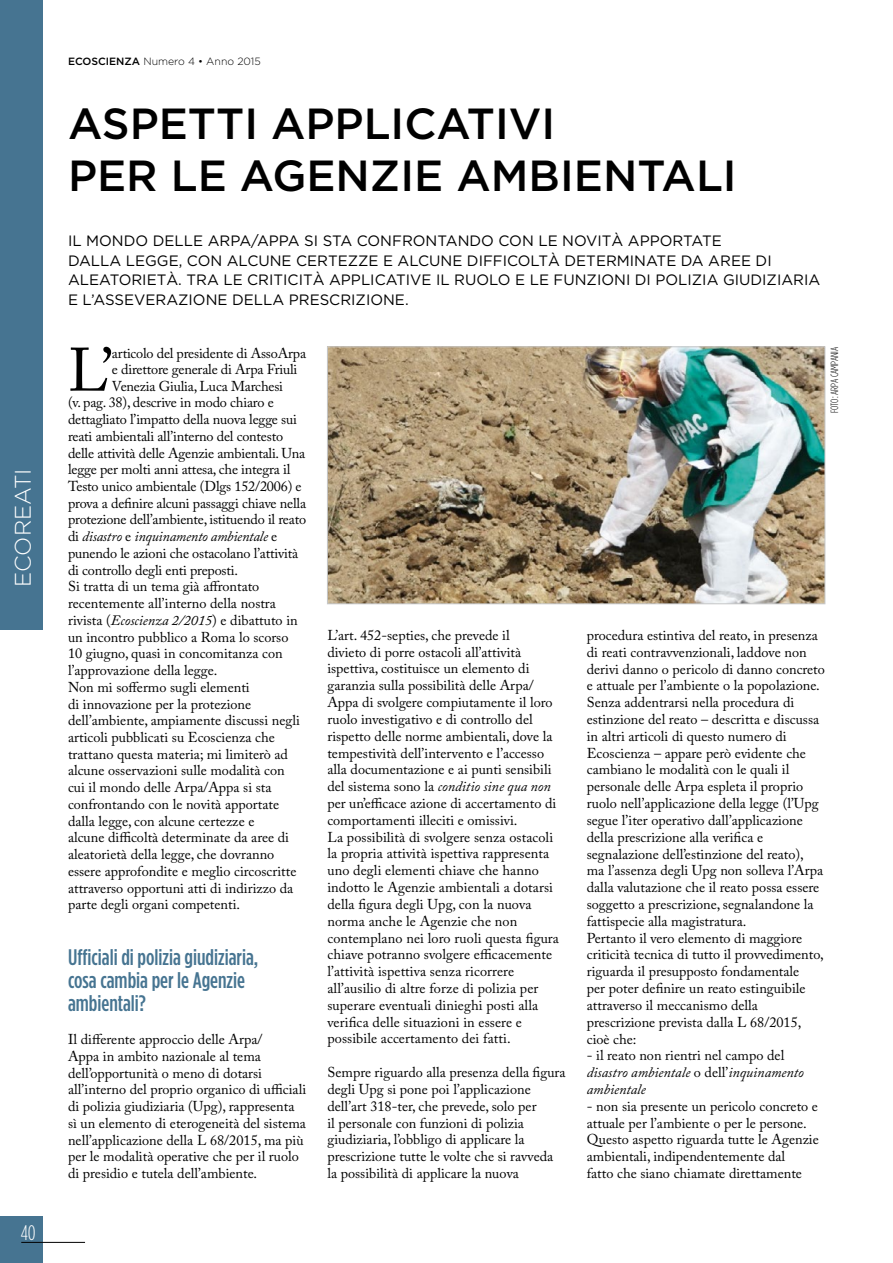
<style>
.page{position:relative;width:893px;height:1263px;background:#fff}
.page>*{position:absolute;margin:0;border:0;box-sizing:border-box;transform-origin:0 0}
.t1{font:60.6px "Adobe Caslon Pro";color:#000}
.t2{font:500 43.5px/52.5px "Gotham HTF";color:#000}
.t3{font:500 condensed 22.5px/22.8px "Gotham HTF";color:#467491}
.t4{font:300 22.5px "Gotham HTF";color:#fff}
.t5{font:300 condensed 21px "Gotham HTF";color:#fff}
.t6{font:15px/19.5px "Gotham HTF";color:#000}
.t7{font:14.25px/16.8px "Adobe Caslon Pro";color:#000}
.t8{font:italic 14.25px/16.8px "Adobe Caslon Pro";color:#000}
.t9{font:300 10.5px "Gotham HTF";color:#000}
.t10{font:300 condensed 10.5px "Gotham HTF";color:#000}
.s1{font-weight:500}
.s2{font-style:normal}
.s3{font-style:italic}
</style>
<div class="page">
<div style="left:0;top:1216px;width:43px;height:47px;background:#467491"></div>
<hr style="left:21px;top:1242px;width:64px;height:1px;background:#000">
<div style="left:0;top:0;width:43px;height:629px;background:#467491"></div>
<img style="left:329px;top:349px;width:494px;height:253px">
<div style="left:327px;top:347px;width:498px;height:257px;border:1px solid #c6c7c8"></div>
<h3 class="t4" style="left:11px;top:587px;width:120px;rotate:-90deg">ECOREATI</h3>
<h3 class="t5" style="left:21px;top:1221px;width:17px">40</h3>
<p class="t9" style="left:68px;top:55px;width:194px"><span class="s1">ECOSCIENZA</span> Numero 4 • Anno 2015</p>
<h2 class="t2" style="left:68px;top:96px;width:670px">ASPETTI APPLICATIVI<br>PER LE AGENZIE AMBIENTALI</h2>
<p class="t6" style="left:68px;top:231px;width:754px">IL MONDO DELLE ARPA/APPA SI STA CONFRONTANDO CON LE NOVITÀ APPORTATE<br>DALLA LEGGE, CON ALCUNE CERTEZZE E ALCUNE DIFFICOLTÀ DETERMINATE DA AREE DI ALEATORIETÀ. TRA LE CRITICITÀ APPLICATIVE IL RUOLO E LE FUNZIONI DI POLIZIA GIUDIZIARIA E L’ASSEVERAZIONE DELLA PRESCRIZIONE.</p>
<h1 class="t1" style="left:68px;top:334px;width:46px">L’</h1>
<p class="t7" style="left:112px;top:344px;width:196px">articolo del presidente di AssoArpa</p>
<p class="t7" style="left:112px;top:361px;width:187px">e direttore generale di Arpa Friuli</p>
<p class="t7" style="left:112px;top:377px;width:173px">Venezia Giulia, Luca Marchesi</p>
<p class="t7" style="left:68px;top:394px;width:207px">(v. pag. 38), descrive in modo chiaro e</p>
<p class="t7" style="left:68px;top:411px;width:230px">dettagliato l’impatto della nuova legge sui</p>
<p class="t7" style="left:68px;top:427px;width:217px">reati ambientali all’interno del contesto</p>
<p class="t7" style="left:68px;top:444px;width:239px">delle attività delle Agenzie ambientali. Una</p>
<p class="t7" style="left:68px;top:461px;width:224px">legge per molti anni attesa, che integra il</p>
<p class="t7" style="left:68px;top:478px;width:235px">Testo unico ambientale (Dlgs 152/2006) e</p>
<p class="t7" style="left:68px;top:494px;width:240px">prova a definire alcuni passaggi chiave nella</p>
<p class="t7" style="left:68px;top:511px;width:240px">protezione dell’ambiente, istituendo il reato</p>
<p class="t8" style="left:68px;top:528px;width:211px"><span class="s2">di</span> disastro <span class="s2">e</span> inquinamento ambientale <span class="s2">e</span></p>
<p class="t7" style="left:68px;top:545px;width:232px">punendo le azioni che ostacolano l’attività</p>
<p class="t7" style="left:68px;top:561px;width:172px">di controllo degli enti preposti.</p>
<p class="t7" style="left:68px;top:578px;width:193px">Si tratta di un tema già affrontato</p>
<p class="t7" style="left:68px;top:595px;width:209px">recentemente all’interno della nostra</p>
<p class="t7" style="left:68px;top:611px;width:231px">rivista (<span class="s3">Ecoscienza 2/2015</span>) e dibattuto in</p>
<p class="t7" style="left:68px;top:628px;width:222px">un incontro pubblico a Roma lo scorso</p>
<p class="t7" style="left:68px;top:645px;width:216px">10 giugno, quasi in concomitanza con</p>
<p class="t7" style="left:68px;top:662px;width:151px">l’approvazione della legge.</p>
<p class="t7" style="left:68px;top:678px;width:183px">Non mi soffermo sugli elementi</p>
<p class="t7" style="left:68px;top:695px;width:185px">di innovazione per la protezione</p>
<p class="t7" style="left:68px;top:712px;width:233px">dell’ambiente, ampiamente discussi negli</p>
<p class="t7" style="left:68px;top:729px;width:208px">articoli pubblicati su Ecoscienza che</p>
<p class="t7" style="left:68px;top:745px;width:221px">trattano questa materia; mi limiterò ad</p>
<p class="t7" style="left:68px;top:762px;width:218px">alcune osservazioni sulle modalità con</p>
<p class="t7" style="left:68px;top:779px;width:205px">cui il mondo delle Arpa/Appa si sta</p>
<p class="t7" style="left:68px;top:795px;width:213px">confrontando con le novità apportate</p>
<p class="t7" style="left:68px;top:812px;width:188px">dalla legge, con alcune certezze e</p>
<p class="t7" style="left:68px;top:829px;width:223px">alcune difficoltà determinate da aree di</p>
<p class="t7" style="left:68px;top:846px;width:208px">aleatorietà della legge, che dovranno</p>
<p class="t7" style="left:68px;top:862px;width:230px">essere approfondite e meglio circoscritte</p>
<p class="t7" style="left:68px;top:879px;width:227px">attraverso opportuni atti di indirizzo da</p>
<p class="t7" style="left:68px;top:896px;width:174px">parte degli organi competenti.</p>
<h3 class="t3" style="left:68px;top:945px;width:192px">Ufficiali di polizia giudiziaria, cosa cambia per le Agenzie ambientali?</h3>
<p class="t7" style="left:68px;top:1031px;width:240px">Il differente approccio delle Arpa/<br>Appa in ambito nazionale al tema dell’opportunità o meno di dotarsi all’interno del proprio organico di ufficiali di polizia giudiziaria (Upg), rappresenta sì un elemento di eterogeneità del sistema nell’applicazione della L 68/2015, ma più per le modalità operative che per il ruolo di presidio e tutela dell’ambiente.</p>
<p class="t7" style="left:327px;top:626px;width:233px">L’art. 452-septies, che prevede il<br>divieto di porre ostacoli all’attività ispettiva, costituisce un elemento di garanzia sulla possibilità delle Arpa/ Appa di svolgere compiutamente il loro ruolo investigativo e di controllo del rispetto delle norme ambientali, dove la tempestività dell’intervento e l’accesso alla documentazione e ai punti sensibili del sistema sono la <span class="s3">conditio sine qua non </span>per un’efficace azione di accertamento di comportamenti illeciti e omissivi.<br>La possibilità di svolgere senza ostacoli la propria attività ispettiva rappresenta uno degli elementi chiave che hanno indotto le Agenzie ambientali a dotarsi della figura degli Upg, con la nuova norma anche le Agenzie che non contemplano nei loro ruoli questa figura chiave potranno svolgere efficacemente l’attività ispettiva senza ricorrere all’ausilio di altre forze di polizia per superare eventuali dinieghi posti alla verifica delle situazioni in essere e possibile accertamento dei fatti.</p>
<p class="t7" style="left:327px;top:1064px;width:240px">Sempre riguardo alla presenza della figura degli Upg si pone poi l’applicazione dell’art 318-ter, che prevede, solo per<br>il personale con funzioni di polizia giudiziaria, l’obbligo di applicare la prescrizione tutte le volte che si ravveda la possibilità di applicare la nuova</p>
<p class="t10" style="left:829px;top:413px;width:68px;rotate:-90deg">FOTO: ARPA CAMPANIA</p>
<p class="t7" style="left:587px;top:626px;width:240px">procedura estintiva del reato, in presenza di reati contravvenzionali, laddove non derivi danno o pericolo di danno concreto e attuale per l’ambiente o la popolazione.<br>Senza addentrarsi nella procedura di estinzione del reato – descritta e discussa in altri articoli di questo numero di Ecoscienza – appare però evidente che cambiano le modalità con le quali il personale delle Arpa espleta il proprio ruolo nell’applicazione della legge (l’Upg segue l’iter operativo dall’applicazione della prescrizione alla verifica e segnalazione dell’estinzione del reato), ma l’assenza degli Upg non solleva l’Arpa dalla valutazione che il reato possa essere soggetto a prescrizione, segnalandone la fattispecie alla magistratura.<br>Pertanto il vero elemento di maggiore criticità tecnica di tutto il provvedimento, riguarda il presupposto fondamentale<br>per poter definire un reato estinguibile attraverso il meccanismo della prescrizione prevista dalla L 68/2015, cioè che:</p>
<p class="t8" style="left:587px;top:1047px;width:219px"><span class="s2">- il reato non rientri nel campo del </span>disastro ambientale <span class="s2">o dell’</span>inquinamento ambientale</p>
<p class="t7" style="left:587px;top:1097px;width:233px">- non sia presente un pericolo concreto e attuale per l’ambiente o per le persone.<br>Questo aspetto riguarda tutte le Agenzie ambientali, indipendentemente dal<br>fatto che siano chiamate direttamente</p>
</div>
